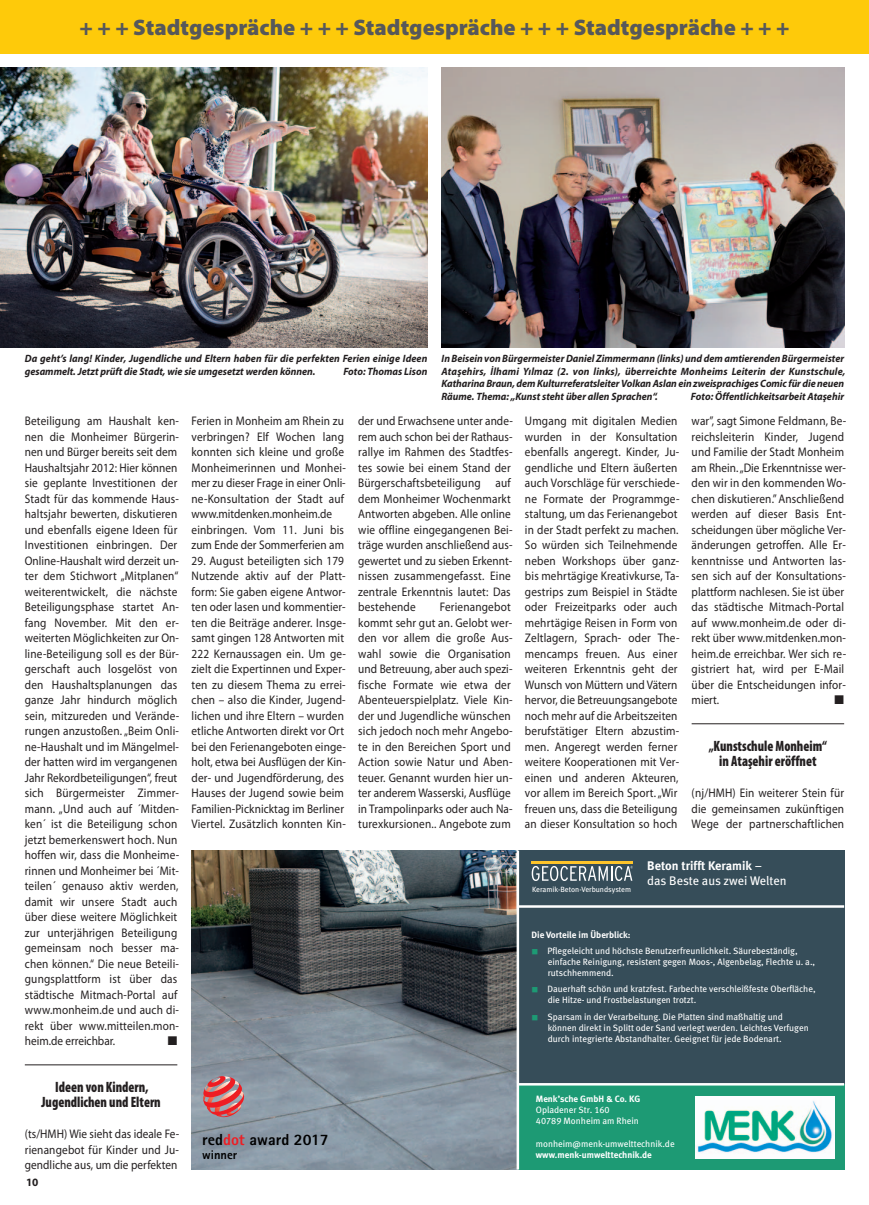
<style>
.page{position:relative;width:869px;height:1205px;background:#fff}
.page>*{position:absolute;margin:0;border:0;box-sizing:border-box;transform-origin:0 0}
.t1{font:900 22.5px "Myriad Pro";color:#57585a}
.t2{font:800 16px "Rotis Sans Serif";color:#000}
.t3{font:900 condensed 15px/15.5px "Myriad Pro";color:#231f20;text-align:center;scale:.9 1}
.t4{font:12.5px/15.5px "Myriad Pro";letter-spacing:.015em;color:#231f20;scale:.9 1}
.t5{font:12.5px "Meta Book LF";letter-spacing:-.005em;color:#fff}
.t6{font:12.5px "Meta Bold LF";color:#fff}
.t7{font:800 12.5px "Rotis Sans Serif";color:#000}
.t8{font:12.5px "Zapf Dingbats ITC";color:#231f20}
.t9{font:700 11.25px "Myriad Pro";color:#231f20}
.t10{font:italic 700 10.62px/12.5px "Myriad Pro";color:#231f20;scale:.95 1}
.t11{font:9.12px/11px "Meta Book LF";color:#fff}
.t12{font:9.12px "Meta Bold LF";color:#fff}
.t13{font:7.62px "Meta Book LF";color:#fff}
.s1{font-family:"Meta Book LF"}
.s2{font-weight:600;font-size:7.5px;color:#fff}
.s3{color:#ee1d23}
</style>
<div class="page">
<div style="left:0;top:0;width:868px;height:53px;background:#feca0a"></div>
<hr style="left:25px;top:1064px;width:152px;height:1px;background:#231f20">
<hr style="left:691px;top:723px;width:152px;height:1px;background:#231f20">
<img style="left:0;top:67px;width:427px;height:280px">
<img style="left:441px;top:67px;width:402px;height:280px">
<img style="left:191px;top:850px;width:325px;height:319px">
<div style="left:517px;top:1082px;width:326px;height:87px;background:#1d9a74"></div>
<div style="left:517px;top:850px;width:326px;height:234px;background:#364d59"></div>
<hr style="left:531px;top:861px;width:101px;height:3px;background:#fec42a">
<svg style="left:531px;top:866px;width:101px;height:15px"></svg>
<svg style="left:203px;top:1076px;width:41px;height:41px;background:#c66b6f"></svg>
<hr style="left:517px;top:1083px;width:326px;height:2px;background:#fff">
<hr style="left:517px;top:905px;width:326px;height:3px;background:#fff">
<img style="left:695px;top:1096px;width:138px;height:63px">
<hr style="left:516px;top:850px;width:3px;height:319px;background:#fff">
<h1 class="t1" style="left:80px;top:19px;width:711px">+ + + Stadtgespräche + + + Stadtgespräche + + + Stadtgespräche + + +</h1>
<p class="t10" style="left:25px;top:353px;width:425px">Da geht’s lang! Kinder, Jugendliche und Eltern haben für die perfekten Ferien einige Ideen gesammelt. Jetzt prüft die Stadt, wie sie umgesetzt werden können.</p>
<p class="t10" style="left:343px;top:366px;width:90px">Foto: Thomas Lison</p>
<p class="t10" style="left:441px;top:353px;width:426px">In Beisein von Bürgermeister Daniel Zimmermann (links) und dem amtierenden Bürgermeister Ataşehirs, İlhami Yılmaz (2. von links), überreichte Monheims Leiterin der Kunstschule, Katharina Braun, dem Kulturreferatsleiter Volkan Aslan ein zweisprachiges Comic für die neuen Räume. Thema: „Kunst steht über allen Sprachen“.</p>
<p class="t10" style="left:690px;top:391px;width:163px">Foto: Öffentlichkeitsarbeit Ataşehir</p>
<p class="t4" style="left:25px;top:414px;width:173px">Beteiligung am Haushalt ken&shy;nen die Monheimer Bürgerin&shy;nen und Bürger bereits seit dem<br>Haushaltsjahr 2012: Hier können sie geplante Investitionen der<br>Stadt für das kommende Haus&shy;haltsjahr bewerten, diskutieren und ebenfalls eigene Ideen für<br>Investitionen einbringen. Der<br>Online-Haushalt wird derzeit un&shy;ter dem Stichwort „Mitplanen“ weiterentwickelt, die nächste<br>Beteiligungsphase startet An&shy;fang November. Mit den er&shy;weiterten Möglichkeiten zur On&shy;line-Beteiligung soll es der Bür&shy;gerschaft auch losgelöst von den Haushaltsplanungen das ganze Jahr hindurch möglich sein, mitzureden und Verände&shy;rungen anzustoßen. „Beim Onli&shy;ne-Haushalt und im Mängelmel&shy;der hatten wird im vergangenen<br>Jahr Rekordbeteiligungen“, freut sich Bürgermeister Zimmer&shy;mann. „Und auch auf ´Mitden&shy;ken´ ist die Beteiligung schon jetzt bemerkenswert hoch. Nun hoffen wir, dass die Monheime&shy;rinnen und Monheimer bei ´Mit&shy;teilen´ genauso aktiv werden, damit wir unsere Stadt auch über diese weitere Möglichkeit zur unterjährigen Beteiligung gemeinsam noch besser ma&shy;chen können.“ Die neue Beteili&shy;gungsplattform ist über das städtische Mitmach-Portal auf www.monheim.de und auch di&shy;rekt über www.mitteilen.mon&shy;heim.de erreichbar.</p>
<p class="t8" style="left:168px;top:1036px;width:11px">■</p>
<p class="t4" style="left:191px;top:414px;width:173px">Ferien in Monheim am Rhein zu verbringen? Elf Wochen lang konnten sich kleine und große<br>Monheimerinnen und Monhei&shy;mer zu dieser Frage in einer Onli&shy;ne-Konsultation der Stadt auf www.mitdenken.monheim.de einbringen. Vom 11. Juni bis zum Ende der Sommerferien am</p>
<p class="t4" style="left:191px;top:554px;width:173px">29. August beteiligten sich 179<br>Nutzende aktiv auf der Platt&shy;form: Sie gaben eigene Antwor&shy;ten oder lasen und kommentier&shy;ten die Beiträge anderer. Insge&shy;samt gingen 128 Antworten mit<br>222 Kernaussagen ein. Um ge&shy;zielt die Expertinnen und Exper&shy;ten zu diesem Thema zu errei&shy;chen – also die Kinder, Jugend&shy;lichen und ihre Eltern – wurden etliche Antworten direkt vor Ort bei den Ferienangeboten einge&shy;holt, etwa bei Ausflügen der Kin&shy;der- und Jugendförderung, des<br>Hauses der Jugend sowie beim<br>Familien-Picknicktag im Berliner<br>Viertel. Zusätzlich konnten Kin-</p>
<p class="t4" style="left:358px;top:414px;width:173px">der und Erwachsene unter ande&shy;rem auch schon bei der Rathaus&shy;rallye im Rahmen des Stadtfes&shy;tes sowie bei einem Stand der<br>Bürgerschaftsbeteiligung auf dem Monheimer Wochenmarkt<br>Antworten abgeben. Alle online wie offline eingegangenen Bei&shy;träge wurden anschließend aus&shy;gewertet und zu sieben Erkennt&shy;nissen zusammengefasst. Eine zentrale Erkenntnis lautet: Das bestehende</p>
<p class="t4" style="left:358px;top:600px;width:173px;text-indent:81px">Ferienangebot kommt sehr gut an. Gelobt wer&shy;den vor allem die große Aus&shy;wahl sowie die Organisation und Betreuung, aber auch spezi&shy;fische Formate wie etwa der<br>Abenteuerspielplatz. Viele Kin&shy;der und Jugendliche wünschen sich jedoch noch mehr Angebo&shy;te in den Bereichen Sport und<br>Action sowie Natur und Aben&shy;teuer. Genannt wurden hier un&shy;ter anderem Wasserski, Ausflüge in Trampolinparks oder auch Na&shy;turexkursionen.. Angebote zum</p>
<p class="t4" style="left:524px;top:414px;width:173px">Umgang mit digitalen Medien wurden in der Konsultation ebenfalls angeregt. Kinder, Ju&shy;gendliche und Eltern äußerten auch Vorschläge für verschiede&shy;ne Formate der Programmge&shy;staltung, um das Ferienangebot in der Stadt perfekt zu machen.<br>So würden sich Teilnehmende neben Workshops über ganz&shy;bis mehrtägige Kreativkurse, Ta&shy;gestrips zum Beispiel in Städte oder Freizeitparks oder auch mehrtägige Reisen in Form von<br>Zeltlagern, Sprach- oder The&shy;mencamps freuen. Aus einer weiteren Erkenntnis geht der<br>Wunsch von Müttern und Vätern hervor, die Betreuungsangebote noch mehr auf die Arbeitszeiten berufstätiger Eltern abzustim&shy;men. Angeregt werden ferner weitere Kooperationen mit Ver&shy;einen und anderen Akteuren, vor allem im Bereich Sport. „Wir freuen uns, dass die Beteiligung an dieser Konsultation so hoch</p>
<p class="t4" style="left:691px;top:414px;width:173px">war”, sagt Simone Feldmann, Be&shy;reichsleiterin Kinder, Jugend und Familie der Stadt Monheim am Rhein. „Die Erkenntnisse wer&shy;den wir in den kommenden Wo&shy;chen diskutieren.” Anschließend werden auf dieser Basis Ent&shy;scheidungen über mögliche Ver&shy;änderungen getroffen. Alle Er&shy;kenntnisse und Antworten las&shy;sen sich auf der Konsultations&shy;plattform nachlesen. Sie ist über das städtische Mitmach-Portal auf www.monheim.de oder di&shy;rekt über www.mitdenken.mon&shy;heim.de erreichbar. Wer sich re&shy;gistriert hat, wird per E-Mail über die Entscheidungen infor&shy;miert.</p>
<p class="t8" style="left:834px;top:695px;width:11px">■</p>
<p class="t3" style="left:708px;top:739px;width:133px">„Kunstschule Monheim“ in Ataşehir eröffnet</p>
<p class="t4" style="left:691px;top:786px;width:171px;text-align:justify">(nj/HMH) Ein weiterer Stein für die gemeinsamen zukünftigen Wege der partnerschaftlichen</p>
<p class="t13" style="left:532px;top:886px;width:100px">Keramik-Beton-Verbundsystem</p>
<p class="t6" style="left:647px;top:858px;width:116px">Beton trifft Keramik <span class="s1">–</span></p>
<p class="t5" style="left:647px;top:876px;width:141px">das Beste aus zwei Welten</p>
<p class="t12" style="left:531px;top:929px;width:100px">Die Vorteile im Überblick:</p>
<p class="t11" style="left:547px;top:946px;width:269px">Pflegeleicht und höchste Benutzerfreunlichkeit. Säurebeständig, einfache Reinigung, resistent gegen Moos-, Algenbelag, Flechte u. a., rutschhemmend.</p>
<p class="t11" style="left:547px;top:984px;width:269px">Dauerhaft schön und kratzfest. Farbechte verschleißfeste Oberfläche, die Hitze- und Frostbelastungen trotzt.</p>
<p class="t11" style="left:547px;top:1011px;width:262px">Sparsam in der Verarbeitung. Die Platten sind maßhaltig und können direkt in Splitt oder Sand verlegt werden. Leichtes Verfugen durch integrierte Abstandhalter. Geeignet für jede Bodenart.</p>
<p class="t3" style="left:41px;top:1080px;width:134px">Ideen von Kindern,<br>Jugendlichen und Eltern</p>
<p class="t4" style="left:25px;top:1127px;width:173px;text-align:justify">(ts/HMH) Wie sieht das ideale Fe&shy;rienangebot für Kinder und Ju&shy;gendliche aus, um die perfekten</p>
<p class="t9" style="left:26px;top:1178px;width:18px">10<span class="s2">··</span></p>
<p class="t2" style="left:202px;top:1134px;width:128px">red<span class="s3">dot</span> award 2017</p>
<p class="t7" style="left:202px;top:1150px;width:37px">winner</p>
<p class="t12" style="left:535px;top:1093px;width:106px">Menk’sche GmbH &amp; Co. KG</p>
<p class="t11" style="left:535px;top:1104px;width:104px">Opladener Str. 160<br>40789 Monheim am Rhein</p>
<p class="t11" style="left:535px;top:1138px;width:140px">monheim@menk-umwelttechnik.de</p>
<p class="t12" style="left:535px;top:1149px;width:117px">www.menk-umwelttechnik.de</p>
</div>
